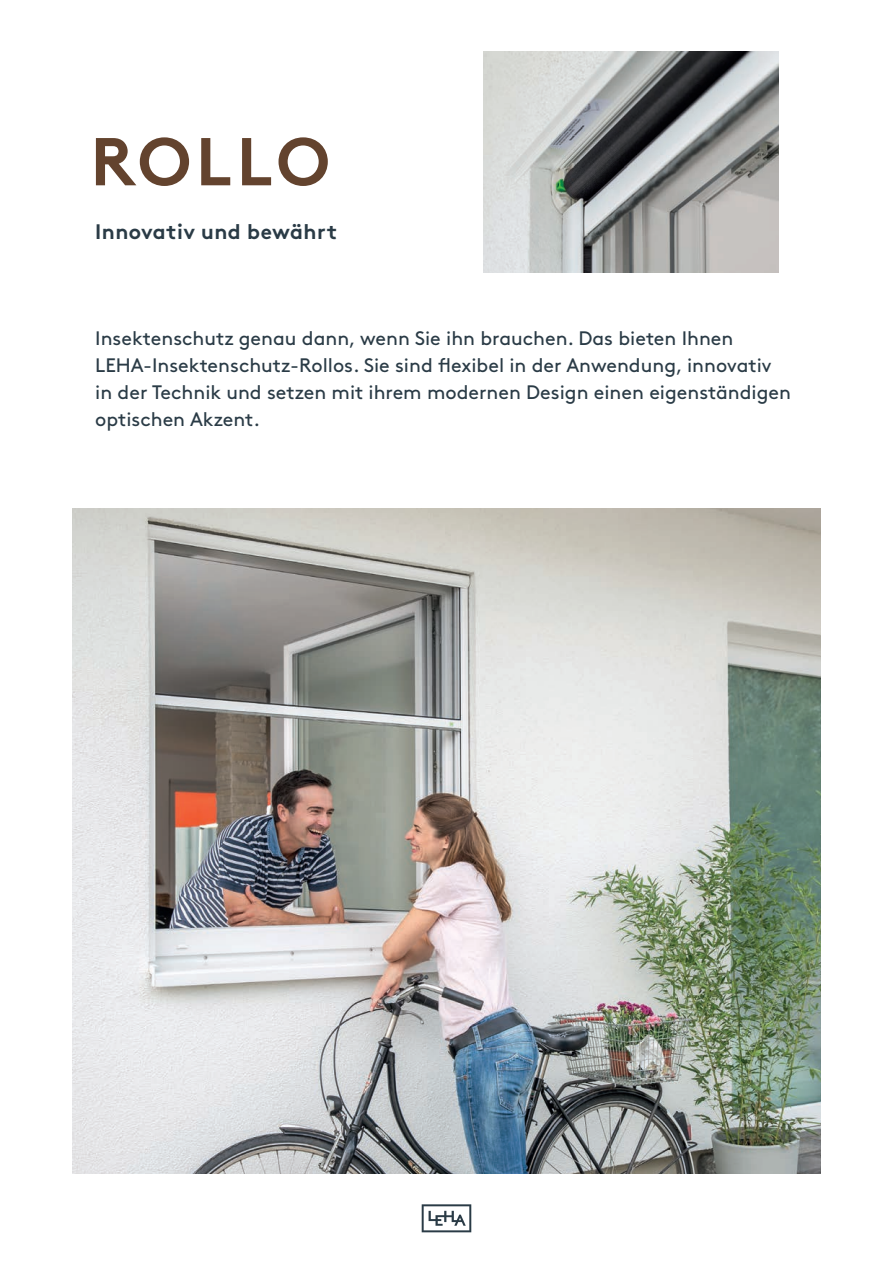
<style>
.page{position:relative;width:893px;height:1263px;background:#fff}
.page>*{position:absolute;margin:0;border:0;box-sizing:border-box;transform-origin:0 0}
.t1{font:700 67.5px "Brown Pro";letter-spacing:.06em;color:#63432e}
.t2{font:700 21px "Brown Pro";letter-spacing:.02em;color:#2a3b46}
.t3{font:19.5px/27px "Brown Pro";color:#2a3b46}
</style>
<div class="page">
<img style="left:72px;top:509px;width:749px;height:665px">
<img style="left:483px;top:52px;width:295px;height:221px">
<svg style="left:422px;top:1204px;width:49px;height:28px"></svg>
<h1 class="t1" style="left:91px;top:107px;width:241px">ROLLO</h1>
<p class="t2" style="left:95px;top:214px;width:243px">Innovativ und bewährt</p>
<p class="t3" style="left:95px;top:323px;width:697px">Insektenschutz genau dann, wenn Sie ihn brauchen. Das bieten Ihnen LEHA-Insektenschutz-Rollos. Sie sind flexibel in der Anwendung, innovativ in der Technik und setzen mit ihrem modernen Design einen eigenständigen optischen Akzent.</p>
</div>
